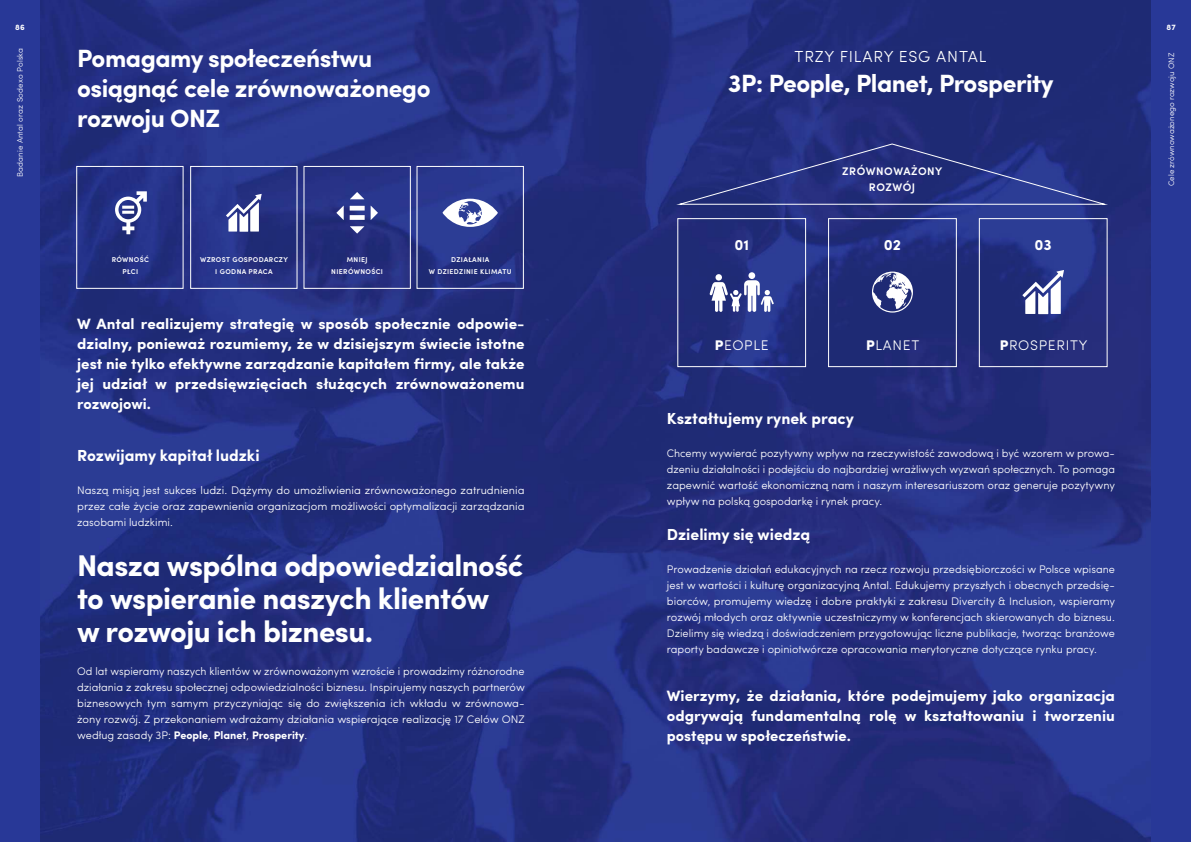
<style>
.page{position:relative;width:1191px;height:842px;background:#fff}
.page>*{position:absolute;margin:0;border:0;box-sizing:border-box;transform-origin:0 0}
.t1{font:700 30px/33px "Sofia Pro";letter-spacing:-.02em;color:#fff}
.t2{font:700 25px/30px "Sofia Pro";letter-spacing:-.02em;color:#fff}
.t3{font:700 16px "Sofia Pro";color:#fff}
.t4{font:300 16px "Sofia Pro";letter-spacing:.05em;color:#fff}
.t5{font:700 15px/20px "Sofia Pro";color:#fff;text-align:justify}
.t6{font:300 14px "Sofia Pro";letter-spacing:.05em;color:#fff}
.t7{font:300 11px/16px "Sofia Pro";color:#fff;text-align:justify}
.t8{font:600 11px/16.7px "Sofia Pro";letter-spacing:.05em;color:#fff;text-align:center}
.t9{font:300 8px "Sofia Pro";letter-spacing:.02em;color:#fff}
.t10{font:300 8px "Sofia Pro";color:#fff}
.t11{font:700 8px "Sofia Pro";color:#fff}
.t12{font:600 7px/12px "Sofia Pro";letter-spacing:.05em;color:#fff;text-align:center}
.s1{font-weight:700}
.s2{font-weight:900}
</style>
<div class="page">
<img style="left:40px;top:0;width:1111px;height:842px">
<div style="left:0;top:0;width:40px;height:842px;background:#283897"></div>
<div style="left:1151px;top:0;width:40px;height:842px;background:#283897"></div>
<svg style="left:672px;top:143px;width:439px;height:62px"></svg>
<div style="left:677px;top:218px;width:129px;height:149px;border:1px solid #fff"></div>
<div style="left:828px;top:218px;width:129px;height:149px;border:1px solid #fff"></div>
<div style="left:978px;top:218px;width:129px;height:149px;border:1px solid #fff"></div>
<div style="left:748px;top:272px;width:7px;height:7px;background:#fff;border-radius:50%"></div>
<div style="left:715px;top:274px;width:7px;height:7px;background:#fff;border-radius:50%"></div>
<svg style="left:709px;top:280px;width:64px;height:32px"></svg>
<svg style="left:1022px;top:270px;width:42px;height:44px"></svg>
<svg style="left:872px;top:272px;width:41px;height:41px"></svg>
<div style="left:76px;top:166px;width:108px;height:123px;border:1px solid #fff"></div>
<div style="left:190px;top:166px;width:107px;height:123px;border:1px solid #fff"></div>
<div style="left:303px;top:166px;width:108px;height:123px;border:1px solid #fff"></div>
<div style="left:416px;top:166px;width:108px;height:123px;border:1px solid #fff"></div>
<svg style="left:115px;top:191px;width:32px;height:43px"></svg>
<svg style="left:226px;top:194px;width:36px;height:38px"></svg>
<div style="left:350px;top:215px;width:15px;height:5px;background:#fff"></div>
<div style="left:350px;top:206px;width:15px;height:5px;background:#fff"></div>
<svg style="left:350px;top:192px;width:14px;height:7px"></svg>
<svg style="left:371px;top:206px;width:7px;height:14px"></svg>
<svg style="left:350px;top:226px;width:14px;height:8px"></svg>
<svg style="left:336px;top:206px;width:8px;height:14px"></svg>
<svg style="left:442px;top:199px;width:56px;height:28px"></svg>
<p class="t11" style="left:15px;top:21px;width:11px">86</p>
<p class="t11" style="left:1166px;top:21px;width:11px">87</p>
<p class="t9" style="left:14px;top:177px;width:131px;rotate:-90deg">Badanie Antal oraz Sodexo Polska</p>
<p class="t10" style="left:1165px;top:186px;width:135px;rotate:-90deg">Cele zrównoważonego rozwoju ONZ</p>
<h2 class="t2" style="left:77px;top:42px;width:355px">Pomagamy społeczeństwu osiągnąć cele zrównoważonego rozwoju ONZ</h2>
<h3 class="t4" style="left:794px;top:45px;width:194px">TRZY FILARY ESG ANTAL</h3>
<h2 class="t2" style="left:727px;top:67px;width:327px">3P: People, Planet, Prosperity</h2>
<p class="t8" style="left:842px;top:162px;width:102px">ZRÓWNOWAŻONY<br>ROZWÓJ</p>
<p class="t12" style="left:112px;top:253px;width:39px">RÓWNOŚĆ<br>PŁCI</p>
<p class="t12" style="left:200px;top:253px;width:89px">WZROST GOSPODARCZY<br>I GODNA PRACA</p>
<p class="t12" style="left:331px;top:253px;width:53px">MNIEJ<br>NIERÓWNOŚCI</p>
<p class="t12" style="left:429px;top:253px;width:84px">DZIAŁANIA<br>W DZIEDZINIE KLIMATU</p>
<p class="t5" style="left:77px;top:313px;width:449px">W Antal realizujemy strategię w sposób społecznie odpowie&shy;dzialny, ponieważ rozumiemy, że w dzisiejszym świecie istotne jest nie tylko efektywne zarządzanie kapitałem firmy, ale także jej udział w przedsięwzięciach służących zrównoważonemu rozwojowi.</p>
<h3 class="t3" style="left:77px;top:444px;width:184px">Rozwijamy kapitał ludzki</h3>
<p class="t7" style="left:77px;top:482px;width:449px">Naszą misją jest sukces ludzi. Dążymy do umożliwienia zrównoważonego zatrudnienia przez całe życie oraz zapewnienia organizacjom możliwości optymalizacji zarządzania zasobami ludzkimi.</p>
<h1 class="t1" style="left:77px;top:547px;width:448px">Nasza wspólna odpowiedzialność to wspieranie naszych klientów<br>w rozwoju ich biznesu.</h1>
<p class="t7" style="left:77px;top:663px;width:449px">Od lat wspieramy naszych klientów w zrównoważonym wzroście i prowadzimy różnorodne działania z zakresu społecznej odpowiedzialności biznesu. Inspirujemy naszych partnerów biznesowych tym samym przyczyniając się do zwiększenia ich wkładu w zrównowa&shy;żony rozwój. Z przekonaniem wdrażamy działania wspierające realizację 17 Celów ONZ według zasady 3P: <span class="s1">People</span>, <span class="s1">Planet</span>, <span class="s1">Prosperity</span>.</p>
<h3 class="t5" style="left:734px;top:234px;width:16px">01</h3>
<h3 class="t5" style="left:883px;top:234px;width:19px">02</h3>
<h3 class="t5" style="left:1034px;top:234px;width:19px">03</h3>
<p class="t6" style="left:714px;top:335px;width:56px"><span class="s2">P</span>EOPLE</p>
<p class="t6" style="left:866px;top:335px;width:55px"><span class="s2">P</span>LANET</p>
<p class="t6" style="left:999px;top:335px;width:89px"><span class="s2">P</span>ROSPERITY</p>
<h3 class="t3" style="left:667px;top:407px;width:189px">Kształtujemy rynek pracy</h3>
<p class="t7" style="left:667px;top:445px;width:450px">Chcemy wywierać pozytywny wpływ na rzeczywistość zawodową i być wzorem w prowa&shy;dzeniu działalności i podejściu do najbardziej wrażliwych wyzwań społecznych. To pomaga zapewnić wartość ekonomiczną nam i naszym interesariuszom oraz generuje pozytywny wpływ na polską gospodarkę i rynek pracy.</p>
<h3 class="t3" style="left:667px;top:523px;width:145px">Dzielimy się wiedzą</h3>
<p class="t7" style="left:667px;top:561px;width:450px">Prowadzenie działań edukacyjnych na rzecz rozwoju przedsiębiorczości w Polsce wpisane jest w wartości i kulturę organizacyjną Antal. Edukujemy przyszłych i obecnych przedsię&shy;biorców, promujemy wiedzę i dobre praktyki z zakresu Divercity &amp; Inclusion, wspieramy rozwój młodych oraz aktywnie uczestniczymy w konferencjach skierowanych do biznesu.<br>Dzielimy się wiedzą i doświadczeniem przygotowując liczne publikacje, tworząc branżowe raporty badawcze i opiniotwórcze opracowania merytoryczne dotyczące rynku pracy.</p>
<h3 class="t5" style="left:667px;top:685px;width:449px">Wierzymy, że działania, które podejmujemy jako organizacja odgrywają fundamentalną rolę w kształtowaniu i tworzeniu postępu w społeczeństwie.</h3>
</div>
